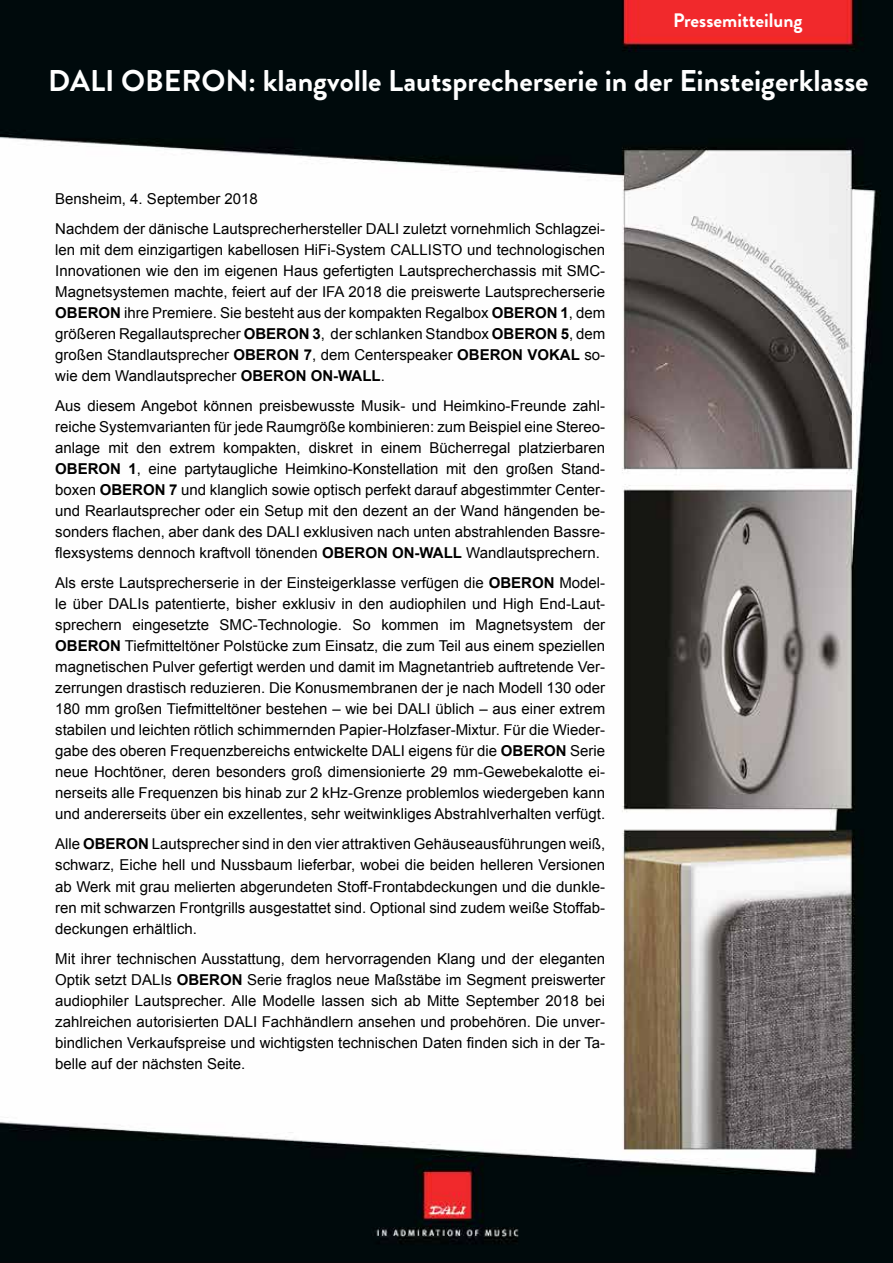
<style>
.page{position:relative;width:893px;height:1263px;background:#fff}
.page>*{position:absolute;margin:0;border:0;box-sizing:border-box;transform-origin:0 0}
.t1{font:700 30px "Brandon Grotesque";color:#fff}
.t2{font:700 19.5px "Brandon Grotesque";color:#fff}
.t3{font:15px/21px "Arial";color:#000;text-align:justify}
.s1{font-weight:700}
</style>
<div class="page">
<img style="left:0;top:0;width:893px;height:1263px">
<h2 class="t2" style="left:673px;top:7px;width:131px">Pressemitteilung</h2>
<h1 class="t1" style="left:48px;top:60px;width:822px">DALI OBERON: klangvolle Lautsprecherserie in der Einsteigerklasse</h1>
<p class="t3" style="left:55px;top:184px;width:551px;line-height:30px">Bensheim, 4. September 2018<br>Nachdem der dänische Lautsprecherhersteller DALI zuletzt vornehmlich Schlagzei-</p>
<p class="t3" style="left:55px;top:240px;width:551px">len mit dem einzigartigen kabellosen HiFi-System CALLISTO und technologischen Innovationen wie den im eigenen Haus gefertigten Lautsprecherchassis mit SMC-Magnetsystemen machte, feiert auf der IFA 2018 die preiswerte Lautsprecherserie <span class="s1">OBERON</span> ihre Premiere. Sie besteht aus der kompakten Regalbox <span class="s1">OBERON 1</span>, dem größeren Regallautsprecher <span class="s1">OBERON 3</span>, der schlanken Standbox <span class="s1">OBERON 5</span>, dem großen Standlautsprecher <span class="s1">OBERON 7</span>, dem Centerspeaker <span class="s1">OBERON VOKAL</span> so&shy;wie dem Wandlautsprecher <span class="s1">OBERON ON-WALL</span>.</p>
<p class="t3" style="left:55px;top:396px;width:551px">Aus diesem Angebot können preisbewusste Musik- und Heimkino-Freunde zahl&shy;reiche Systemvarianten für jede Raumgröße kombinieren: zum Beispiel eine Stereo&shy;anlage mit den extrem kompakten, diskret in einem Bücherregal platzierbaren <span class="s1">OBERON 1</span>, eine partytaugliche Heimkino-Konstellation mit den großen Stand&shy;boxen <span class="s1">OBERON 7</span> und klanglich sowie optisch perfekt darauf abgestimmter Center&shy;und Rearlautsprecher oder ein Setup mit den dezent an der Wand hängenden be&shy;sonders flachen, aber dank des DALI exklusiven nach unten abstrahlenden Bassre&shy;flexsystems dennoch kraftvoll tönenden <span class="s1">OBERON ON-WALL</span> Wandlautsprechern.</p>
<p class="t3" style="left:55px;top:573px;width:551px">Als erste Lautsprecherserie in der Einsteigerklasse verfügen die <span class="s1">OBERON</span> Model&shy;le über DALIs patentierte, bisher exklusiv in den audiophilen und High End-Laut&shy;sprechern eingesetzte SMC-Technologie. So kommen im Magnetsystem der <span class="s1">OBERON</span> Tiefmitteltöner Polstücke zum Einsatz, die zum Teil aus einem speziellen magnetischen Pulver gefertigt werden und damit im Magnetantrieb auftretende Ver&shy;zerrungen drastisch reduzieren. Die Konusmembranen der je nach Modell 130 oder 180 mm großen Tiefmitteltöner bestehen – wie bei DALI üblich – aus einer extrem stabilen und leichten rötlich schimmernden Papier-Holzfaser-Mixtur. Für die Wieder&shy;gabe des oberen Frequenzbereichs entwickelte DALI eigens für die <span class="s1">OBERON</span> Serie neue Hochtöner, deren besonders groß dimensionierte 29 mm-Gewebekalotte ei&shy;nerseits alle Frequenzen bis hinab zur 2 kHz-Grenze problemlos wiedergeben kann und andererseits über ein exzellentes, sehr weitwinkliges Abstrahlverhalten verfügt.</p>
<p class="t3" style="left:55px;top:834px;width:551px">Alle <span class="s1">OBERON</span> Lautsprecher sind in den vier attraktiven Gehäuseausführungen weiß, schwarz, Eiche hell und Nussbaum lieferbar, wobei die beiden helleren Versionen ab Werk mit grau melierten abgerundeten Stoff-Frontabdeckungen und die dunkle&shy;ren mit schwarzen Frontgrills ausgestattet sind. Optional sind zudem weiße Stoffab&shy;deckungen erhältlich.</p>
<p class="t3" style="left:55px;top:948px;width:551px">Mit ihrer technischen Ausstattung, dem hervorragenden Klang und der eleganten Optik setzt DALIs <span class="s1">OBERON</span> Serie fraglos neue Maßstäbe im Segment preiswerter audiophiler Lautsprecher. Alle Modelle lassen sich ab Mitte September 2018 bei zahlreichen autorisierten DALI Fachhändlern ansehen und probehören. Die unver&shy;bindlichen Verkaufspreise und wichtigsten technischen Daten finden sich in der Ta&shy;belle auf der nächsten Seite.</p>
</div>
